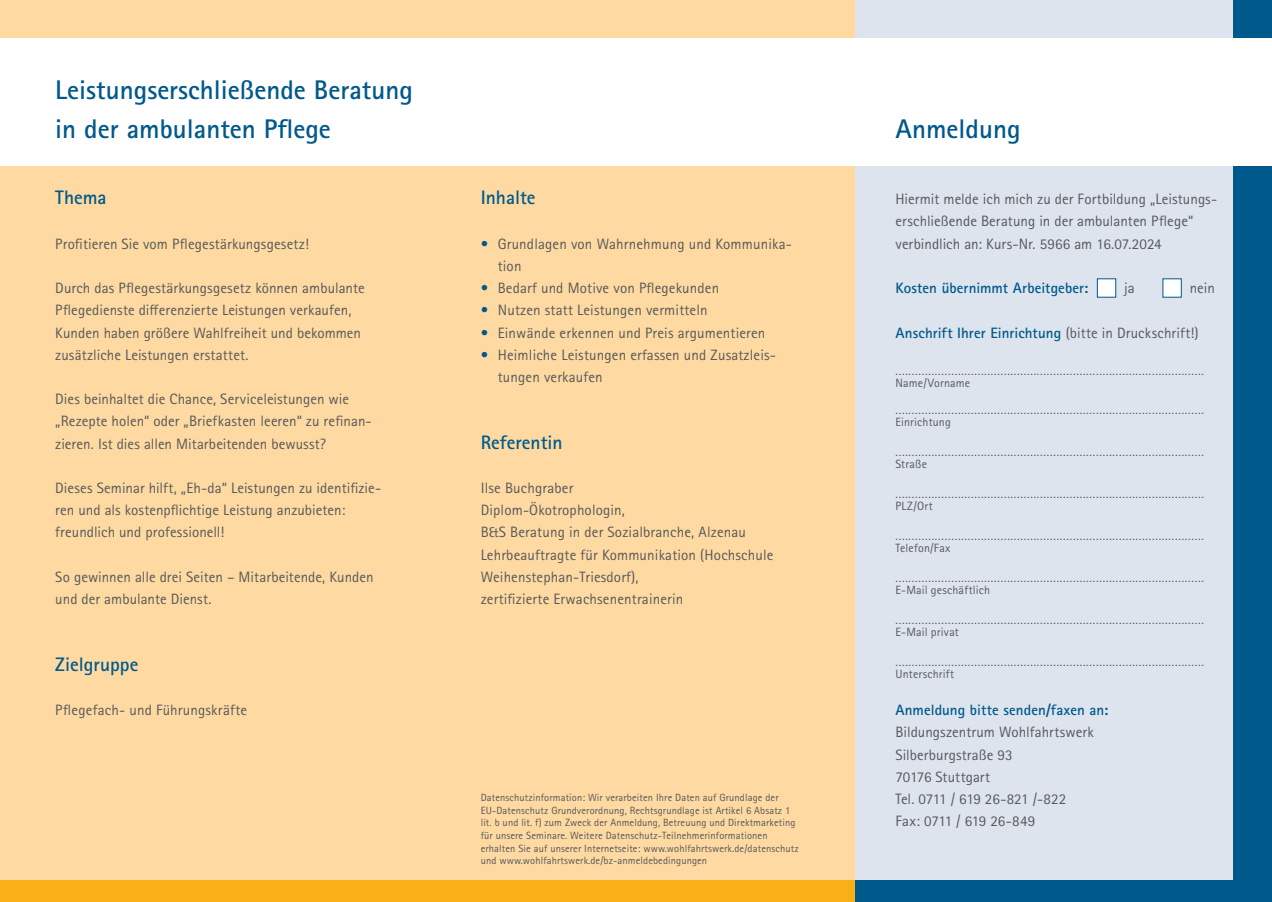
<style>
.page{position:relative;width:1272px;height:902px;background:#fff}
.page>*{position:absolute;margin:0;border:0;box-sizing:border-box;transform-origin:0 0}
.t1{font:700 27px/39px "Rotis Sans Serif Std";color:#00598b}
.t2{font:700 19.5px "Rotis Sans Serif Std";color:#00598b}
.t3{font:15px/22.2px "Rotis Sans Serif Std";letter-spacing:.01em;color:#57585a}
.t4{font:700 15px "Rotis Sans Serif Std";color:#00598b}
.t5{font:12px/12px "Rotis Sans Serif Std";letter-spacing:.015em;color:#57585a}
.t6{font:10.5px/12.6px "Rotis Sans Serif Std";letter-spacing:.01em;color:#57585a}
.s1{color:#00598b}
.s2{font-weight:400;color:#57585a}
</style>
<div class="page">
<div style="left:0;top:0;width:1271px;height:901px;background:#fedaa2"></div>
<div style="left:855px;top:0;width:416px;height:901px;background:#dde4ee"></div>
<div style="left:0;top:880px;width:855px;height:21px;background:#faaf18"></div>
<div style="left:855px;top:880px;width:416px;height:21px;background:#00598b"></div>
<div style="left:1233px;top:0;width:38px;height:901px;background:#00598b"></div>
<div style="left:1096px;top:278px;width:20px;height:19px;background:#fff"></div>
<div style="left:1162px;top:278px;width:19px;height:19px;background:#fff"></div>
<div style="left:0;top:38px;width:1271px;height:128px;background:#fff"></div>
<h1 class="t1" style="left:55px;top:70px;width:359px">Leistungserschließende Beratung in der ambulanten Pflege</h1>
<h2 class="t2" style="left:55px;top:185px;width:53px">Thema</h2>
<p class="t3" style="left:55px;top:232px;width:255px">Profitieren Sie vom Pflegestärkungsgesetz!</p>
<p class="t3" style="left:55px;top:277px;width:311px">Durch das Pflegestärkungsgesetz können ambulante Pflegedienste differenzierte Leistungen verkaufen, Kunden haben größere Wahlfreiheit und bekommen zusätzliche Leistungen erstattet.</p>
<p class="t3" style="left:55px;top:388px;width:318px">Dies beinhaltet die Chance, Serviceleistungen wie „Rezepte holen“ oder „Briefkasten leeren“ zu refinan&shy;zieren. Ist dies allen Mitarbeitenden bewusst?</p>
<p class="t3" style="left:55px;top:477px;width:327px">Dieses Seminar hilft, „Eh-da“ Leistungen zu identifizie&shy;ren und als kostenpflichtige Leistung anzubieten: freundlich und professionell!</p>
<p class="t3" style="left:55px;top:565px;width:320px">So gewinnen alle drei Seiten – Mitarbeitende, Kunden und der ambulante Dienst.</p>
<h2 class="t2" style="left:55px;top:651px;width:85px">Zielgruppe</h2>
<p class="t3" style="left:55px;top:699px;width:193px">Pflegefach- und Führungskräfte</p>
<h2 class="t2" style="left:480px;top:185px;width:56px">Inhalte</h2>
<p class="t3" style="left:497px;top:232px;width:296px;text-indent:-17px"><span class="s1">•</span> Grundlagen von Wahrnehmung und Kommunika&shy;tion</p>
<p class="t3" style="left:480px;top:277px;width:240px"><span class="s1">•</span> Bedarf und Motive von Pflegekunden</p>
<p class="t3" style="left:480px;top:299px;width:228px"><span class="s1">•</span> Nutzen statt Leistungen vermitteln</p>
<p class="t3" style="left:480px;top:321px;width:286px"><span class="s1">•</span> Einwände erkennen und Preis argumentieren</p>
<p class="t3" style="left:497px;top:343px;width:280px;text-indent:-17px"><span class="s1">•</span> Heimliche Leistungen erfassen und Zusatzleis&shy;tungen verkaufen</p>
<h2 class="t2" style="left:480px;top:429px;width:83px">Referentin</h2>
<p class="t3" style="left:480px;top:477px;width:294px">Ilse Buchgraber<br>Diplom-Ökotrophologin,<br>B&amp;S Beratung in der Sozialbranche, Alzenau Lehrbeauftragte für Kommunikation (Hochschule Weihenstephan-Triesdorf),<br>zertifizierte Erwachsenentrainerin</p>
<p class="t6" style="left:480px;top:791px;width:319px">Datenschutzinformation: Wir verarbeiten Ihre Daten auf Grundlage der EU-Datenschutz Grundverordnung, Rechtsgrundlage ist Artikel 6 Absatz 1 lit. b und lit. f) zum Zweck der Anmeldung, Betreuung und Direktmarketing für unsere Seminare. Weitere Datenschutz-Teilnehmerinformationen erhalten Sie auf unserer Internetseite: www.wohlfahrtswerk.de/datenschutz und www.wohlfahrtswerk.de/bz-anmeldebedingungen</p>
<h1 class="t1" style="left:895px;top:109px;width:127px">Anmeldung</h1>
<p class="t3" style="left:895px;top:188px;width:323px">Hiermit melde ich mich zu der Fortbildung „Leistungs&shy;erschließende Beratung in der ambulanten Pflege“ verbindlich an: Kurs-Nr. 5966 am 16.07.2024</p>
<p class="t4" style="left:895px;top:278px;width:194px">Kosten übernimmt Arbeitgeber:</p>
<p class="t3" style="left:1124px;top:277px;width:12px">ja</p>
<p class="t3" style="left:1189px;top:277px;width:27px">nein</p>
<p class="t4" style="left:895px;top:323px;width:304px">Anschrift Ihrer Einrichtung <span class="s2">(bitte in Druckschrift!)</span></p>
<p class="t5" style="left:895px;top:365px;width:310px">..............................................................................................<br>Name/Vorname</p>
<p class="t5" style="left:895px;top:404px;width:310px">..............................................................................................<br>Einrichtung</p>
<p class="t5" style="left:895px;top:446px;width:310px">..............................................................................................<br>Straße</p>
<p class="t5" style="left:895px;top:488px;width:310px">..............................................................................................<br>PLZ/Ort</p>
<p class="t5" style="left:895px;top:530px;width:310px">..............................................................................................<br>Telefon/Fax</p>
<p class="t5" style="left:895px;top:572px;width:310px">..............................................................................................<br>E-Mail geschäftlich</p>
<p class="t5" style="left:895px;top:614px;width:310px">..............................................................................................<br>E-Mail privat</p>
<p class="t5" style="left:895px;top:656px;width:310px">..............................................................................................<br>Unterschrift</p>
<p class="t4" style="left:895px;top:700px;width:214px">Anmeldung bitte senden/faxen an:</p>
<p class="t3" style="left:895px;top:721px;width:200px">Bildungszentrum Wohlfahrtswerk<br>Silberburgstraße 93<br>70176 Stuttgart<br>Tel. 0711 / 619 26-821 /-822<br>Fax: 0711 / 619 26-849</p>
</div>
